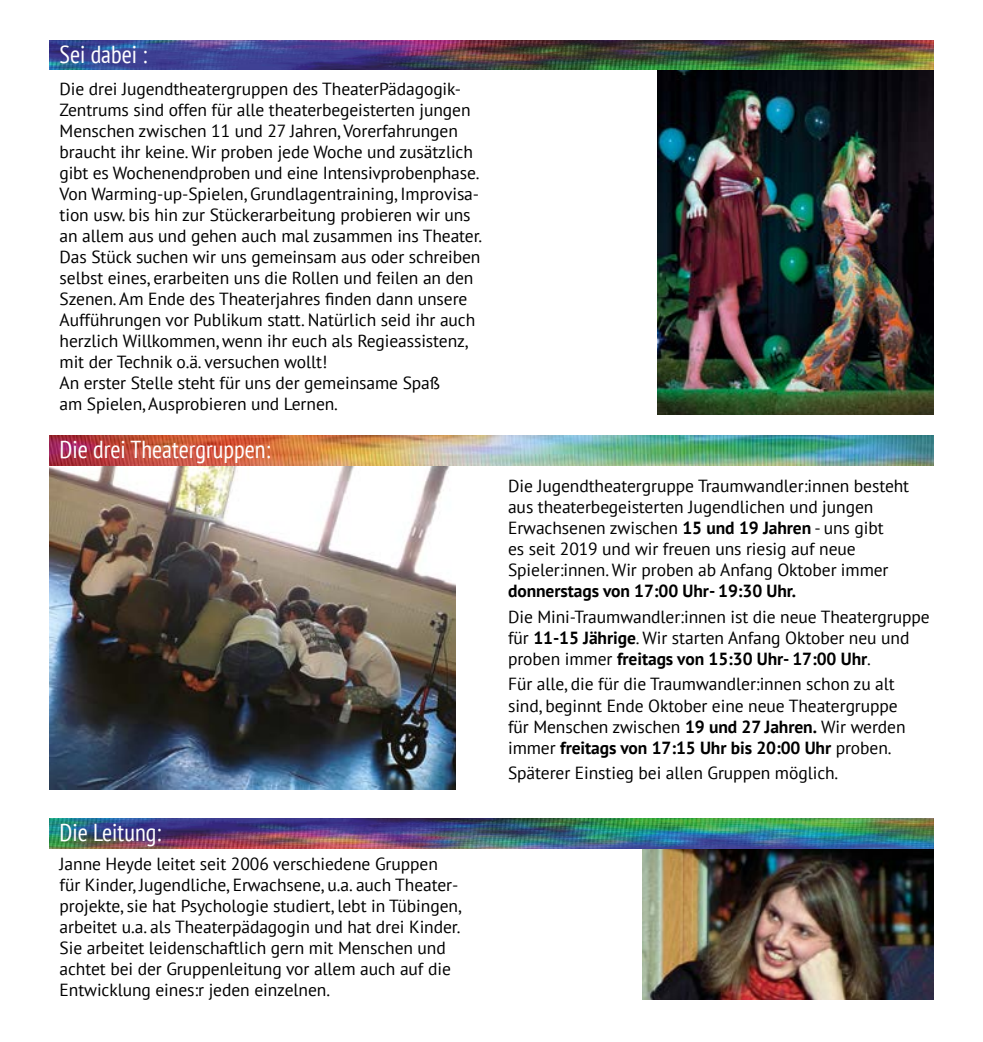
<style>
.page{position:relative;width:983px;height:1042px;background:#fff}
.page>*{position:absolute;margin:0;border:0;box-sizing:border-box;transform-origin:0 0}
.t1{font:condensed 24.5px "PT Sans";color:#fff}
.t2{font:17.5px/21px "PT Sans";letter-spacing:-.005em;color:#000}
.t3{font:700 17.5px "PT Sans";letter-spacing:-.005em;color:#000}
.s1{font-weight:700}
</style>
<div class="page">
<img style="left:657px;top:70px;width:276px;height:344px">
<img style="left:50px;top:40px;width:883px;height:30px">
<img style="left:50px;top:466px;width:405px;height:323px">
<img style="left:50px;top:436px;width:883px;height:30px">
<img style="left:642px;top:848px;width:291px;height:151px">
<img style="left:50px;top:819px;width:883px;height:29px">
<h1 class="t1" style="left:60px;top:39px;width:89px">Sei dabei :</h1>
<p class="t2" style="left:60px;top:78px;width:424px">Die drei Jugendtheatergruppen des TheaterPädagogik-Zentrums sind offen für alle theaterbegeisterten jungen Menschen zwischen 11 und 27 Jahren, Vorerfahrungen braucht ihr keine. Wir proben jede Woche und zusätzlich gibt es Wochenendproben und eine Intensivprobenphase.<br>Von Warming-up-Spielen, Grundlagentraining, Improvisa&shy;tion usw. bis hin zur Stückerarbeitung probieren wir uns an allem aus und gehen auch mal zusammen ins Theater.<br>Das Stück suchen wir uns gemeinsam aus oder schreiben selbst eines, erarbeiten uns die Rollen und feilen an den Szenen. Am Ende des Theaterjahres finden dann unsere Aufführungen vor Publikum statt. Natürlich seid ihr auch herzlich Willkommen, wenn ihr euch als Regieassistenz, mit der Technik o.ä. versuchen wollt!<br>An erster Stelle steht für uns der gemeinsame Spaß<br>am Spielen, Ausprobieren und Lernen.</p>
<h1 class="t1" style="left:60px;top:433px;width:212px">Die drei Theatergruppen:</h1>
<h1 class="t1" style="left:60px;top:817px;width:103px">Die Leitung:</h1>
<p class="t2" style="left:60px;top:853px;width:403px">Janne Heyde leitet seit 2006 verschiedene Gruppen für Kinder, Jugendliche, Erwachsene, u.a. auch Theater&shy;projekte, sie hat Psychologie studiert, lebt in Tübingen, arbeitet u.a. als Theaterpädagogin und hat drei Kinder.<br>Sie arbeitet leidenschaftlich gern mit Menschen und achtet bei der Gruppenleitung vor allem auch auf die Entwicklung eines:r jeden einzelnen.</p>
<p class="t2" style="left:508px;top:474px;width:402px">Die Jugendtheatergruppe Traumwandler:innen besteht aus theaterbegeisterten Jugendlichen und jungen Erwachsenen zwischen <span class="s1">15 und 19 Jahren</span> - uns gibt<br>es seit 2019 und wir freuen uns riesig auf neue Spieler:innen. Wir proben ab Anfang Oktober immer</p>
<p class="t3" style="left:508px;top:579px;width:289px">donnerstags von 17:00 Uhr- 19:30 Uhr.</p>
<p class="t2" style="left:508px;top:605px;width:423px">Die Mini-Traumwandler:innen ist die neue Theatergruppe für <span class="s1">11-15 Jährige</span>. Wir starten Anfang Oktober neu und proben immer <span class="s1">freitags von 15:30 Uhr- 17:00 Uhr</span>.</p>
<p class="t2" style="left:508px;top:673px;width:399px">Für alle, die für die Traumwandler:innen schon zu alt sind, beginnt Ende Oktober eine neue Theatergruppe für Menschen zwischen <span class="s1">19 und 27 Jahren.</span> Wir werden immer <span class="s1">freitags von 17:15 Uhr bis 20:00 Uhr</span> proben.</p>
<p class="t2" style="left:508px;top:762px;width:332px">Späterer Einstieg bei allen Gruppen möglich.</p>
</div>
